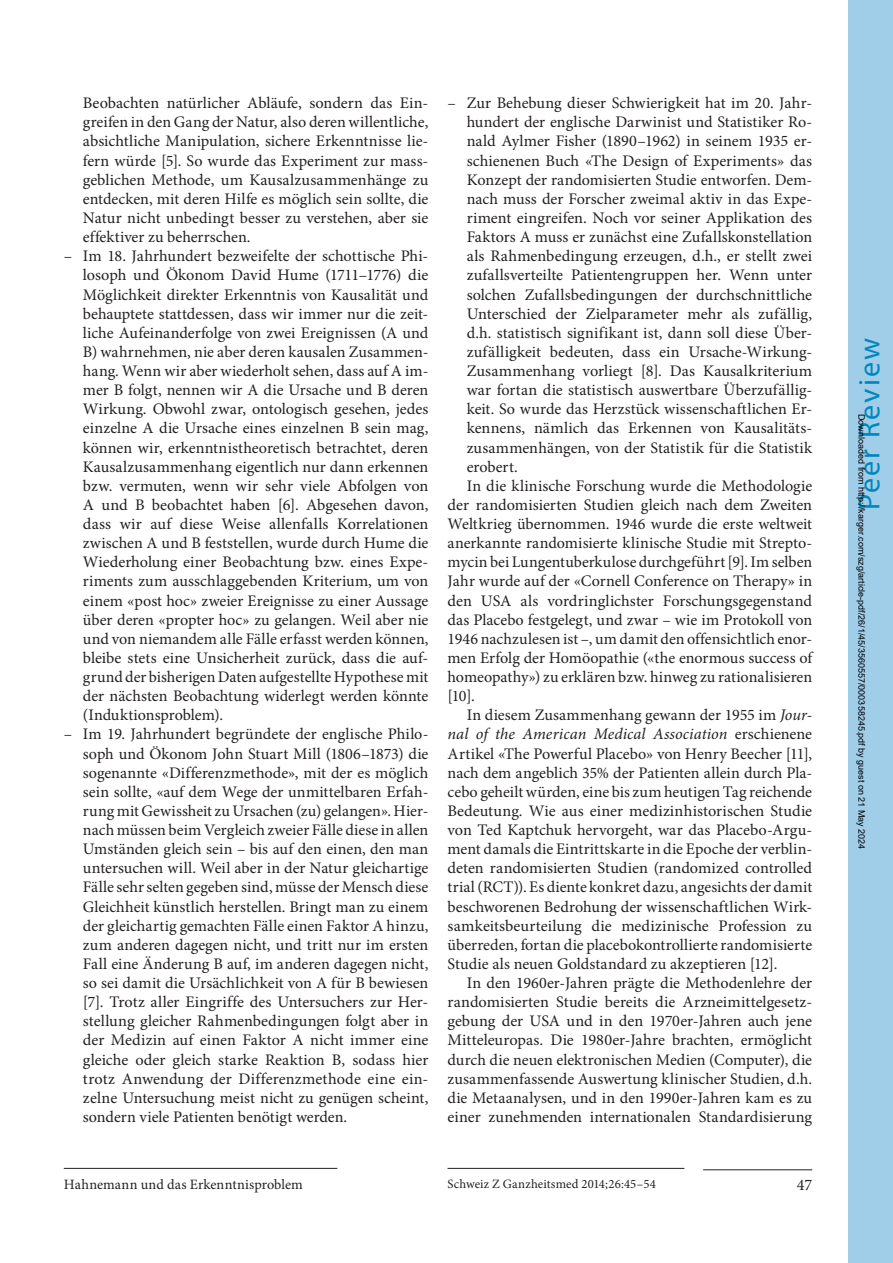
<style>
.page{position:relative;width:893px;height:1263px;background:#fff}
.page>*{position:absolute;margin:0;border:0;box-sizing:border-box;transform-origin:0 0}
.t1{font:30px "Myriad Pro";letter-spacing:.07em;color:#0086be}
.t2{font:16.2px/19.2px "Minion Pro";color:#231f20;text-align:justify}
.t3{font:italic 16.2px "Minion Pro";letter-spacing:.005em;color:#231f20}
.t4{font:14.25px "Minion Pro";letter-spacing:.005em;color:#231f20}
.t5{font:12.75px "Minion Pro";letter-spacing:.015em;color:#231f20}
.t6{font:9px "Arial";color:#000}
.s1{font-style:italic}
.s2{font-style:normal}
</style>
<div class="page">
<hr style="left:703px;top:1169px;width:109px;height:1px;background:#231f20">
<hr style="left:448px;top:1168px;width:236px;height:1px;background:#231f20">
<hr style="left:64px;top:1168px;width:273px;height:1px;background:#231f20">
<div style="left:848px;top:0;width:45px;height:1263px;background:#a0cee8"></div>
<p class="t2" style="left:83px;top:94px;width:347px">Beobachten natürlicher Abläufe, sondern das Ein&shy;greifen in den Gang der Natur, also deren willentliche, absichtliche Manipulation, sichere Erkenntnisse lie&shy;fern würde [5]. So wurde das Experiment zur mass&shy;geblichen Methode, um Kausalzusammenhänge zu entdecken, mit deren Hilfe es möglich sein sollte, die Natur nicht unbedingt besser zu verstehen, aber sie effektiver zu beherrschen.</p>
<p class="t2" style="left:83px;top:247px;width:347px;text-indent:-19px">– Im 18. Jahrhundert bezweifelte der schottische Phi&shy;losoph und Ökonom David Hume (1711–1776) die Möglichkeit direkter Erkenntnis von Kausalität und behauptete stattdessen, dass wir immer nur die zeit&shy;liche Aufeinanderfolge von zwei Ereignissen (A und B) wahrnehmen, nie aber deren kausalen Zusammen&shy;hang. Wenn wir aber wiederholt sehen, dass auf A im&shy;mer B folgt, nennen wir A die Ursache und B deren Wirkung. Obwohl zwar, ontologisch gesehen, jedes einzelne A die Ursache eines einzelnen B sein mag, können wir, erkenntnistheoretisch betrachtet, deren Kausalzusammenhang eigentlich nur dann erkennen bzw. vermuten, wenn wir sehr viele Abfolgen von A und B beobachtet haben [6]. Abgesehen davon, dass wir auf diese Weise allenfalls Korrelationen zwischen A und B feststellen, wurde durch Hume die Wiederholung einer Beobachtung bzw. eines Expe&shy;riments zum ausschlaggebenden Kriterium, um von einem «post hoc» zweier Ereignisse zu einer Aussage über deren «propter hoc» zu gelangen. Weil aber nie und von niemandem alle Fälle erfasst werden können, bleibe stets eine Unsicherheit zurück, dass die auf&shy;grund der bisherigen Daten aufgestellte Hypothese mit der nächsten Beobachtung widerlegt werden könnte (Induktionsproblem).</p>
<p class="t2" style="left:83px;top:725px;width:347px;text-indent:-19px">– Im 19. Jahrhundert begründete der englische Philo&shy;soph und Ökonom John Stuart Mill (1806–1873) die sogenannte «Differenzmethode», mit der es möglich sein sollte, «auf dem Wege der unmittelbaren Erfah&shy;rung mit Gewissheit zu Ursachen (zu) gelangen». Hier&shy;nach müssen beim Vergleich zweier Fälle diese in allen Umständen gleich sein – bis auf den einen, den man untersuchen will. Weil aber in der Natur gleichartige Fälle sehr selten gegeben sind, müsse der Mensch diese Gleichheit künstlich herstellen. Bringt man zu einem der gleichartig gemachten Fälle einen Faktor A hinzu, zum anderen dagegen nicht, und tritt nur im ersten Fall eine Änderung B auf, im anderen dagegen nicht, so sei damit die Ursächlichkeit von A für B bewiesen [7]. Trotz aller Eingriffe des Untersuchers zur Her&shy;stellung gleicher Rahmenbedingungen folgt aber in der Medizin auf einen Faktor A nicht immer eine gleiche oder gleich starke Reaktion B, sodass hier trotz Anwendung der Differenzmethode eine ein&shy;zelne Untersuchung meist nicht zu genügen scheint, sondern viele Patienten benötigt werden.</p>
<p class="t2" style="left:448px;top:94px;width:366px">– Zur Behebung dieser Schwierigkeit hat im 20. Jahr-</p>
<p class="t2" style="left:467px;top:113px;width:347px">hundert der englische Darwinist und Statistiker Ro-</p>
<p class="t2" style="left:467px;top:132px;width:347px">nald Aylmer Fisher (1890–1962) in seinem 1935 er-</p>
<p class="t2" style="left:467px;top:151px;width:347px">schienenen Buch «The Design of Experiments» das</p>
<p class="t2" style="left:467px;top:170px;width:347px">Konzept der randomisierten Studie entworfen. Dem-</p>
<p class="t2" style="left:467px;top:189px;width:347px">nach muss der Forscher zweimal aktiv in das Expe-</p>
<p class="t2" style="left:467px;top:208px;width:347px">riment eingreifen. Noch vor seiner Applikation des</p>
<p class="t2" style="left:467px;top:227px;width:347px">Faktors A muss er zunächst eine Zufallskonstellation</p>
<p class="t2" style="left:467px;top:247px;width:347px">als Rahmenbedingung erzeugen, d.h., er stellt zwei</p>
<p class="t2" style="left:467px;top:266px;width:347px">zufallsverteilte Patientengruppen her. Wenn unter</p>
<p class="t2" style="left:467px;top:285px;width:347px">solchen Zufallsbedingungen der durchschnittliche</p>
<p class="t2" style="left:467px;top:304px;width:347px">Unterschied der Zielparameter mehr als zufällig,</p>
<p class="t2" style="left:467px;top:323px;width:347px">d.h. statistisch signifikant ist, dann soll diese Über-</p>
<p class="t2" style="left:467px;top:342px;width:344px">zufälligkeit bedeuten, dass ein Ursache-Wirkung--</p>
<p class="t2" style="left:467px;top:361px;width:347px">Zusammenhang vorliegt [8]. Das Kausalkriterium</p>
<p class="t2" style="left:467px;top:380px;width:347px">war fortan die statistisch auswertbare Überzufällig-</p>
<p class="t2" style="left:467px;top:400px;width:347px">keit. So wurde das Herzstück wissenschaftlichen Er-</p>
<p class="t2" style="left:467px;top:419px;width:347px">kennens, nämlich das Erkennen von Kausalitäts-</p>
<p class="t2" style="left:467px;top:438px;width:347px">zusammenhängen, von der Statistik für die Statistik</p>
<p class="t2" style="left:467px;top:457px;width:53px">erobert.</p>
<p class="t2" style="left:467px;top:476px;width:347px">In die klinische Forschung wurde die Methodologie</p>
<p class="t2" style="left:448px;top:495px;width:366px">der randomisierten Studien gleich nach dem Zweiten</p>
<p class="t2" style="left:448px;top:514px;width:366px">Weltkrieg übernommen. 1946 wurde die erste weltweit</p>
<p class="t2" style="left:448px;top:533px;width:366px">anerkannte randomisierte klinische Studie mit Strepto-</p>
<p class="t2" style="left:448px;top:553px;width:366px">mycin bei Lungentuberkulose durchgeführt [9]. Im selben</p>
<p class="t2" style="left:448px;top:572px;width:366px">Jahr wurde auf der «Cornell Conference on Therapy» in</p>
<p class="t2" style="left:448px;top:591px;width:366px">den USA als vordringlichster Forschungsgegenstand</p>
<p class="t2" style="left:448px;top:610px;width:366px">das Placebo festgelegt, und zwar – wie im Protokoll von</p>
<p class="t2" style="left:448px;top:629px;width:366px">1946 nachzulesen ist –, um damit den offensichtlich enor-</p>
<p class="t2" style="left:448px;top:648px;width:366px">men Erfolg der Homöopathie («the enormous success of</p>
<p class="t2" style="left:448px;top:667px;width:366px">homeopathy») zu erklären bzw. hinweg zu rationalisieren</p>
<p class="t2" style="left:448px;top:686px;width:29px">[10].</p>
<p class="t2" style="left:467px;top:706px;width:347px">In diesem Zusammenhang gewann der 1955 im <span class="s1">Jour-</span></p>
<p class="t3" style="left:448px;top:723px;width:366px">nal of the American Medical Association <span class="s2">erschienene</span></p>
<p class="t2" style="left:448px;top:744px;width:366px">Artikel «The Powerful Placebo» von Henry Beecher [11],</p>
<p class="t2" style="left:448px;top:763px;width:366px">nach dem angeblich 35% der Patienten allein durch Pla-</p>
<p class="t2" style="left:448px;top:782px;width:366px">cebo geheilt würden, eine bis zum heutigen Tag reichende</p>
<p class="t2" style="left:448px;top:801px;width:366px">Bedeutung. Wie aus einer medizinhistorischen Studie</p>
<p class="t2" style="left:448px;top:820px;width:366px">von Ted Kaptchuk hervorgeht, war das Placebo-Argu-</p>
<p class="t2" style="left:448px;top:839px;width:366px">ment damals die Eintrittskarte in die Epoche der verblin-</p>
<p class="t2" style="left:448px;top:859px;width:366px">deten randomisierten Studien (randomized controlled</p>
<p class="t2" style="left:448px;top:878px;width:366px">trial (RCT)). Es diente konkret dazu, angesichts der damit</p>
<p class="t2" style="left:448px;top:897px;width:366px">beschworenen Bedrohung der wissenschaftlichen Wirk-</p>
<p class="t2" style="left:448px;top:916px;width:366px">samkeitsbeurteilung die medizinische Profession zu</p>
<p class="t2" style="left:448px;top:935px;width:366px">überreden, fortan die placebokontrollierte randomisierte</p>
<p class="t2" style="left:448px;top:954px;width:331px">Studie als neuen Goldstandard zu akzeptieren [12].</p>
<p class="t2" style="left:467px;top:973px;width:347px">In den 1960er-Jahren prägte die Methodenlehre der</p>
<p class="t2" style="left:448px;top:992px;width:366px">randomisierten Studie bereits die Arzneimittelgesetz-</p>
<p class="t2" style="left:448px;top:1012px;width:366px">gebung der USA und in den 1970er-Jahren auch jene</p>
<p class="t2" style="left:448px;top:1031px;width:366px">Mitteleuropas. Die 1980er-Jahre brachten, ermöglicht</p>
<p class="t2" style="left:448px;top:1050px;width:366px">durch die neuen elektronischen Medien (Computer), die</p>
<p class="t2" style="left:448px;top:1069px;width:366px">zusammenfassende Auswertung klinischer Studien, d.h.</p>
<p class="t2" style="left:448px;top:1088px;width:366px">die Metaanalysen, und in den 1990er-Jahren kam es zu</p>
<p class="t2" style="left:448px;top:1107px;width:366px">einer zunehmenden internationalen Standardisierung</p>
<p class="t4" style="left:64px;top:1175px;width:241px">Hahnemann und das Erkenntnisproblem</p>
<p class="t5" style="left:448px;top:1175px;width:210px">Schweiz Z Ganzheitsmed 2014;26:45–54</p>
<p class="t2" style="left:797px;top:1175px;width:17px">47</p>
<h1 class="t1" style="left:851px;top:510px;width:174px;rotate:-90deg">Peer Review</h1>
<p class="t6" style="left:865px;top:414px;width:436px;rotate:90deg">Downloaded from http://karger.com/szg/article-pdf/26/1/45/3560557/000358245.pdf by guest on 21 May 2024</p>
</div>
